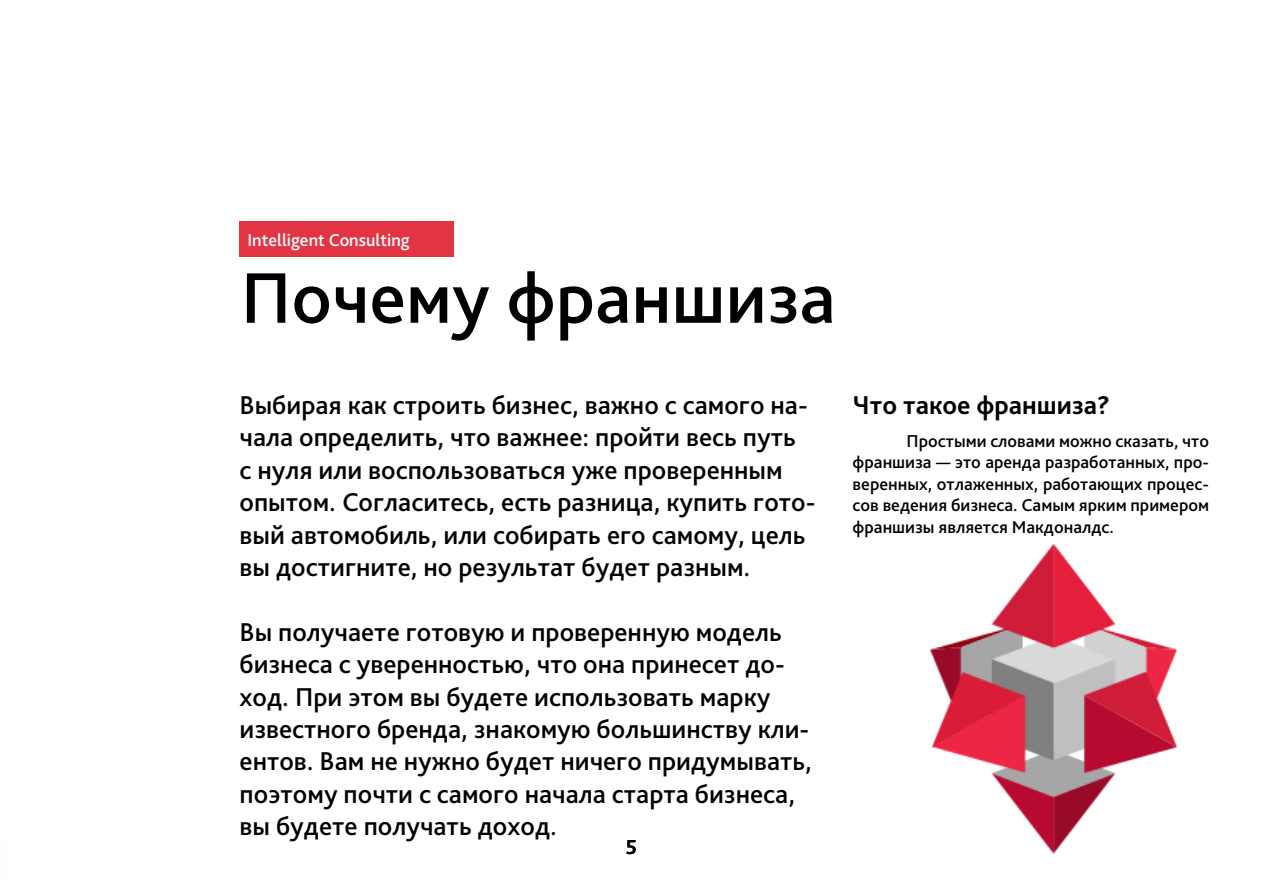
<style>
.page{position:relative;width:1263px;height:893px;background:#fff}
.page>*{position:absolute;margin:0;border:0;box-sizing:border-box;transform-origin:0 0}
.t1{font:500 75px "Bliss Pro";color:#000}
.t2{font:500 27px/32.4px "Bliss Pro";color:#000}
.t3{font:700 27px "Bliss Pro";color:#000}
.t4{font:700 21px "Bliss Pro";color:#000}
.t5{font:500 18px/21.6px "Bliss Pro";color:#000;text-align:justify}
.t6{font:500 18px "Bliss Pro";color:#fff}
</style>
<div class="page">
<img style="left:930px;top:543px;width:248px;height:311px">
<div style="left:240px;top:222px;width:214px;height:35px;background:#e33444"></div>
<p class="t6" style="left:247px;top:229px;width:164px">Intelligent Consulting</p>
<h1 class="t1" style="left:241px;top:251px;width:597px">Почему франшиза</h1>
<p class="t2" style="left:240px;top:388px;width:577px">Выбирая как строить бизнес, важно с самого на&shy;чала определить, что важнее: пройти весь путь<br>с нуля или воспользоваться уже проверенным опытом. Согласитесь, есть разница, купить гото&shy;вый автомобиль, или собирать его самому, цель вы достигните, но результат будет разным.</p>
<p class="t2" style="left:240px;top:615px;width:574px">Вы получаете готовую и проверенную модель бизнеса с уверенностью, что она принесет до&shy;ход. При этом вы будете использовать марку известного бренда, знакомую большинству кли&shy;ентов. Вам не нужно будет ничего придумывать, поэтому почти с самого начала старта бизнеса, вы будете получать доход.</p>
<p class="t4" style="left:626px;top:834px;width:13px">5</p>
<p class="t3" style="left:853px;top:388px;width:259px">Что такое франшиза?</p>
<p class="t5" style="left:853px;top:429px;width:358px;text-indent:54px">Простыми словами можно сказать, что франшиза — это аренда разработанных, про&shy;веренных, отлаженных, работающих процес&shy;сов ведения бизнеса. Самым ярким примером франшизы является Макдоналдс.</p>
</div>
